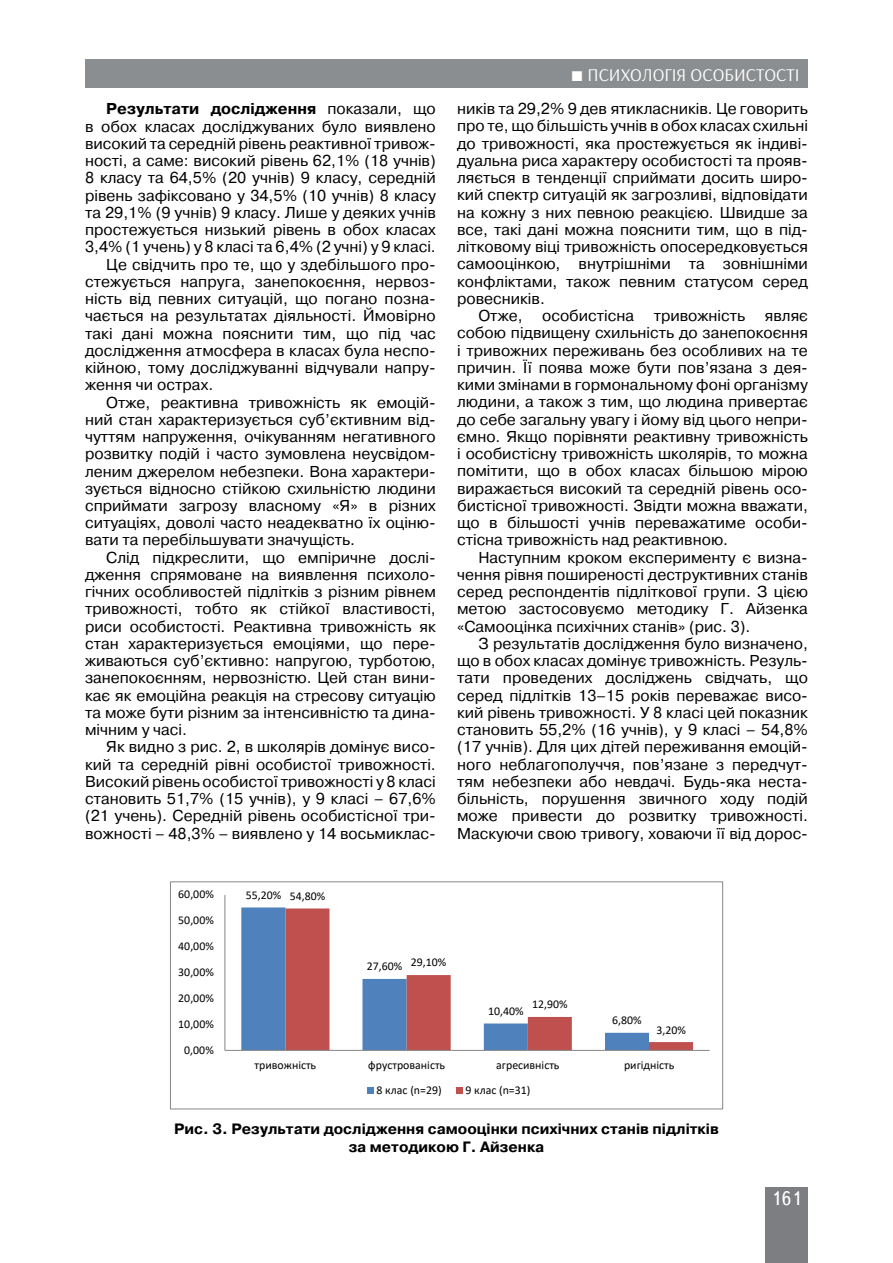
<style>
.page{position:relative;width:893px;height:1263px;background:#fff}
.page>*{position:absolute;margin:0;border:0;box-sizing:border-box;transform-origin:0 0}
.t1{font:19.5px "Ukrainian Text";color:#fff}
.t2{font:18px "Arsenal";color:#fff}
.t3{font:15.75px/17.2px "Pragmatica C";color:#000;text-align:justify}
.t4{font:700 15.75px "Pragmatica C";color:#000}
.t5{font:700 15px/17.2px "Pragmatica C";color:#000;text-align:center}
.t6{font:11.85px "Calibri";color:#000}
.s1{font-weight:400}
</style>
<div class="page">
<div style="left:765px;top:1187px;width:43px;height:76px;background:#7d7e81"></div>
<div style="left:85px;top:60px;width:723px;height:28px;background:#8b8e90"></div>
<div style="left:241px;top:907px;width:45px;height:143px;background:#4f81bd"></div>
<svg style="left:285px;top:908px;width:408px;height:142px"></svg>
<hr style="left:224px;top:895px;width:1px;height:155px;background:#868686">
<hr style="left:225px;top:1050px;width:485px;height:1px;background:#868686">
<div style="left:367px;top:1088px;width:7px;height:6px;background:#4f81bd"></div>
<svg style="left:456px;top:1088px;width:6px;height:6px"></svg>
<div style="left:170px;top:882px;width:553px;height:227px;border:1px solid #868686"></div>
<p class="t4" style="left:106px;top:100px;width:331px">Результати дослідження <span class="s1">показали, що</span></p>
<p class="t3" style="left:85px;top:118px;width:352px">в обох класах досліджуваних було виявлено</p>
<p class="t3" style="left:85px;top:135px;width:352px">високий та середній рівень реактивної тривож-</p>
<p class="t3" style="left:85px;top:152px;width:352px">ності, а саме: високий рівень 62,1% (18 учнів)</p>
<p class="t3" style="left:85px;top:169px;width:352px">8 класу та 64,5% (20 учнів) 9 класу, середній</p>
<p class="t3" style="left:85px;top:187px;width:352px">рівень зафіксовано у 34,5% (10 учнів) 8 класу</p>
<p class="t3" style="left:85px;top:204px;width:352px">та 29,1% (9 учнів) 9 класу. Лише у деяких учнів</p>
<p class="t3" style="left:85px;top:221px;width:352px">простежується низький рівень в обох класах</p>
<p class="t3" style="left:85px;top:238px;width:352px">3,4% (1 учень) у 8 класі та 6,4% (2 учні) у 9 класі.</p>
<p class="t3" style="left:106px;top:256px;width:331px">Це свідчить про те, що у здебільшого про-</p>
<p class="t3" style="left:85px;top:273px;width:352px">стежується напруга, занепокоєння, нервоз-</p>
<p class="t3" style="left:85px;top:290px;width:352px">ність від певних ситуацій, що погано позна-</p>
<p class="t3" style="left:85px;top:307px;width:352px">чається на результатах діяльності. Ймовірно</p>
<p class="t3" style="left:85px;top:325px;width:352px">такі дані можна пояснити тим, що під час</p>
<p class="t3" style="left:85px;top:342px;width:352px">дослідження атмосфера в класах була неспо-</p>
<p class="t3" style="left:85px;top:359px;width:352px">кійною, тому досліджуванні відчували напру-</p>
<p class="t3" style="left:85px;top:376px;width:130px">ження чи острах.</p>
<p class="t3" style="left:106px;top:394px;width:331px">Отже, реактивна тривожність як емоцій-</p>
<p class="t3" style="left:85px;top:411px;width:352px">ний стан характеризується суб’єктивним від-</p>
<p class="t3" style="left:85px;top:428px;width:352px">чуттям напруження, очікуванням негативного</p>
<p class="t3" style="left:85px;top:445px;width:352px">розвитку подій і часто зумовлена неусвідом-</p>
<p class="t3" style="left:85px;top:463px;width:352px">леним джерелом небезпеки. Вона характери-</p>
<p class="t3" style="left:85px;top:480px;width:352px">зується відносно стійкою схильністю людини</p>
<p class="t3" style="left:85px;top:497px;width:352px">сприймати загрозу власному «Я» в різних</p>
<p class="t3" style="left:85px;top:514px;width:352px">ситуаціях, доволі часто неадекватно їх оціню-</p>
<p class="t3" style="left:85px;top:532px;width:271px">вати та перебільшувати значущість.</p>
<p class="t3" style="left:106px;top:549px;width:331px">Слід підкреслити, що емпіричне дослі-</p>
<p class="t3" style="left:85px;top:566px;width:352px">дження спрямоване на виявлення психоло-</p>
<p class="t3" style="left:85px;top:583px;width:352px">гічних особливостей підлітків з різним рівнем</p>
<p class="t3" style="left:85px;top:601px;width:352px">тривожності, тобто як стійкої властивості,</p>
<p class="t3" style="left:85px;top:618px;width:352px">риси особистості. Реактивна тривожність як</p>
<p class="t3" style="left:85px;top:635px;width:352px">стан характеризується емоціями, що пере-</p>
<p class="t3" style="left:85px;top:652px;width:352px">живаються суб’єктивно: напругою, турботою,</p>
<p class="t3" style="left:85px;top:670px;width:352px">занепокоєнням, нервозністю. Цей стан вини-</p>
<p class="t3" style="left:85px;top:687px;width:352px">кає як емоційна реакція на стресову ситуацію</p>
<p class="t3" style="left:85px;top:704px;width:352px">та може бути різним за інтенсивністю та дина-</p>
<p class="t3" style="left:85px;top:721px;width:104px">мічним у часі.</p>
<p class="t3" style="left:106px;top:739px;width:331px">Як видно з рис. 2, в школярів домінує висо-</p>
<p class="t3" style="left:85px;top:756px;width:352px">кий та середній рівні особистої тривожності.</p>
<p class="t3" style="left:85px;top:773px;width:352px">Високий рівень особистої тривожності у 8 класі</p>
<p class="t3" style="left:85px;top:790px;width:352px">становить 51,7% (15 учнів), у 9 класі – 67,6%</p>
<p class="t3" style="left:85px;top:808px;width:352px">(21 учень). Середній рівень особистісної три-</p>
<p class="t3" style="left:85px;top:825px;width:352px">вожності – 48,3% – виявлено у 14 восьмиклас-</p>
<p class="t2" style="left:568px;top:64px;width:232px">ТЕОРІЯ ТА ІСТОРІЯ СОЦІОЛОГІЇ</p>
<p class="t2" style="left:587px;top:64px;width:213px">ПСИХОЛОГІЯ ОСОБИСТОСТІ</p>
<p class="t3" style="left:457px;top:100px;width:352px">ників та 29,2% 9 дев ятикласників. Це говорить про те, що більшість учнів в обох класах схильні до тривожності, яка простежується як індиві&shy;дуальна риса характеру особистості та прояв&shy;ляється в тенденції сприймати досить широ&shy;кий спектр ситуацій як загрозливі, відповідати на кожну з них певною реакцією. Швидше за все, такі дані можна пояснити тим, що в під&shy;літковому віці тривожність опосередковується самооцінкою, внутрішніми та зовнішніми конфліктами, також певним статусом серед ровесників.</p>
<p class="t3" style="left:457px;top:307px;width:352px;text-indent:21px">Отже, особистісна тривожність являє собою підвищену схильність до занепокоєння і тривожних переживань без особливих на те причин. Її поява може бути пов’язана з дея&shy;кими змінами в гормональному фоні організму людини, а також з тим, що людина привертає до себе загальну увагу і йому від цього непри&shy;ємно. Якщо порівняти реактивну тривожність і особистісну тривожність школярів, то можна помітити, що в обох класах більшою мірою виражається високий та середній рівень осо&shy;бистісної тривожності. Звідти можна вважати, що в більшості учнів переважатиме особи&shy;стісна тривожність над реактивною.</p>
<p class="t3" style="left:457px;top:549px;width:352px;text-indent:21px">Наступним кроком експерименту є визна&shy;чення рівня поширеності деструктивних станів серед респондентів підліткової групи. З цією метою застосовуємо методику Г. Айзенка «Самооцінка психічних станів» (рис. 3).</p>
<p class="t3" style="left:457px;top:635px;width:352px;text-indent:21px">З результатів дослідження було визначено, що в обох класах домінує тривожність. Резуль&shy;тати проведених досліджень свідчать, що серед підлітків 13–15 років переважає висо&shy;кий рівень тривожності. У 8 класі цей показник становить 55,2% (16 учнів), у 9 класі – 54,8% (17 учнів). Для цих дітей переживання емоцій&shy;ного неблагополуччя, пов’язане з передчут&shy;тям небезпеки або невдачі. Будь-яка неста&shy;більність, порушення звичного ходу подій може привести до розвитку тривожності.<br>Маскуючи свою тривогу, ховаючи її від дорос-</p>
<p class="t6" style="left:178px;top:886px;width:37px">60,00%</p>
<p class="t6" style="left:178px;top:912px;width:37px">50,00%</p>
<p class="t6" style="left:178px;top:938px;width:37px">40,00%</p>
<p class="t6" style="left:178px;top:964px;width:37px">30,00%</p>
<p class="t6" style="left:178px;top:990px;width:37px">20,00%</p>
<p class="t6" style="left:178px;top:1016px;width:37px">10,00%</p>
<p class="t6" style="left:184px;top:1042px;width:31px">0,00%</p>
<p class="t6" style="left:246px;top:887px;width:37px">55,20%</p>
<p class="t6" style="left:290px;top:888px;width:37px">54,80%</p>
<p class="t6" style="left:367px;top:958px;width:37px">27,60%</p>
<p class="t6" style="left:411px;top:954px;width:37px">29,10%</p>
<p class="t6" style="left:488px;top:1003px;width:37px">10,40%</p>
<p class="t6" style="left:532px;top:996px;width:37px">12,90%</p>
<p class="t6" style="left:612px;top:1012px;width:31px">6,80%</p>
<p class="t6" style="left:656px;top:1021px;width:31px">3,20%</p>
<p class="t6" style="left:255px;top:1057px;width:63px">тривожність</p>
<p class="t6" style="left:368px;top:1057px;width:78px">фрустрованість</p>
<p class="t6" style="left:496px;top:1057px;width:65px">агресивність</p>
<p class="t6" style="left:624px;top:1057px;width:52px">ригідність</p>
<p class="t6" style="left:377px;top:1082px;width:67px">8 клас (n=29)</p>
<p class="t6" style="left:465px;top:1082px;width:67px">9 клас (n=31)</p>
<p class="t5" style="left:174px;top:1121px;width:546px">Рис. 3. Результати дослідження самооцінки психічних станів підлітків за методикою Г. Айзенка</p>
<p class="t1" style="left:771px;top:1188px;width:32px">161</p>
</div>
